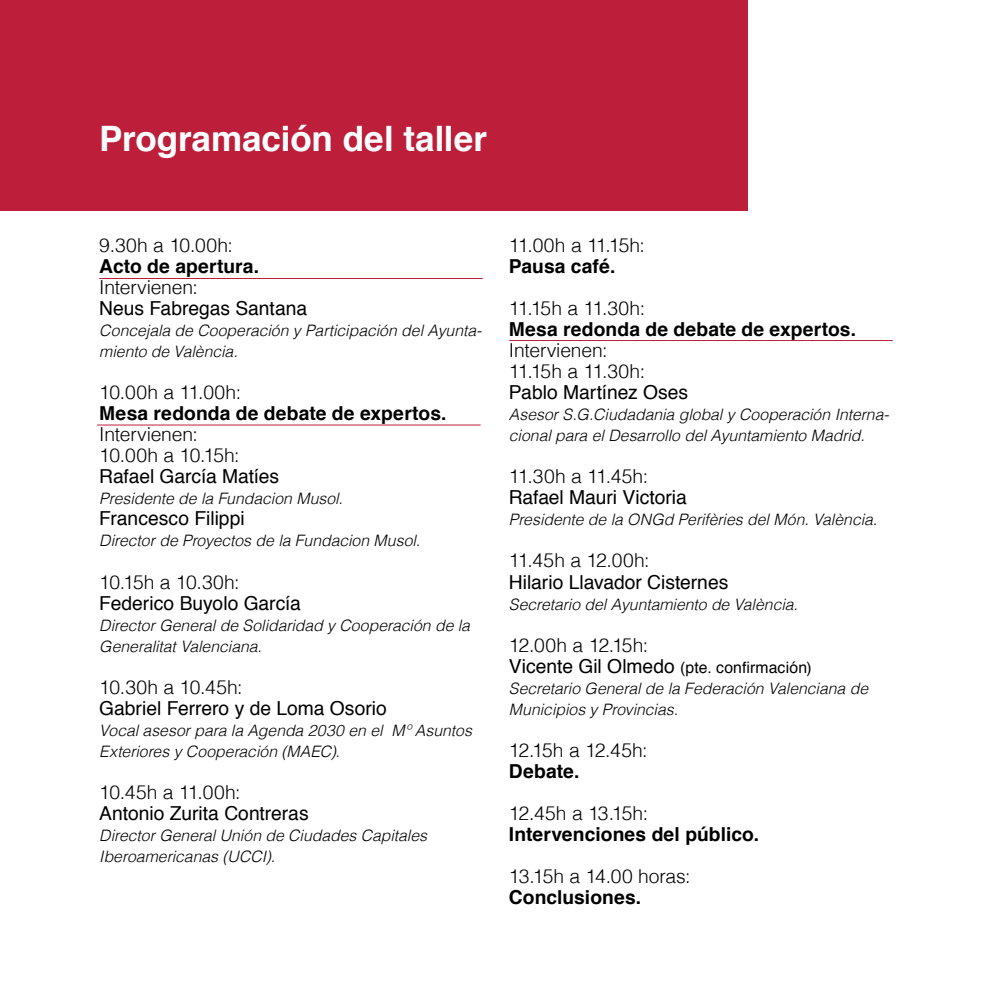
<style>
.page{position:relative;width:993px;height:993px;background:#fff}
.page>*{position:absolute;margin:0;border:0;box-sizing:border-box;transform-origin:0 0}
.t1{font:700 35px "Helvetica";color:#fff}
.t2{font:300 19.25px/21px "Helvetica";letter-spacing:-.005em;color:#000}
.t3{font:19.25px "Helvetica";color:#000}
.t4{font:700 19.25px "Helvetica";letter-spacing:.005em;color:#000}
.t5{font:300 19.25px "Helvetica";letter-spacing:.015em;color:#000}
.t6{font:italic 300 15.75px/21px "Helvetica";color:#000}
.s1{font-weight:400;font-style:normal;font-size:19.25px}
.s2{font-weight:400;font-style:normal}
</style>
<div class="page">
<div style="left:0;top:0;width:747px;height:210px;background:#bd1f3b"></div>
<hr style="left:99px;top:278px;width:383px;height:1px;background:#bd1f3b">
<hr style="left:97px;top:424px;width:383px;height:1px;background:#bd1f3b">
<hr style="left:509px;top:340px;width:383px;height:1px;background:#bd1f3b">
<h1 class="t1" style="left:99px;top:124px;width:389px">Programación del taller</h1>
<p class="t2" style="left:99px;top:236px;width:135px">9.30h a 10.00h:</p>
<p class="t4" style="left:99px;top:258px;width:161px">Acto de apertura.</p>
<p class="t2" style="left:99px;top:278px;width:100px">Intervienen:</p>
<p class="t3" style="left:99px;top:300px;width:209px">Neus Fabregas Santana</p>
<p class="t6" style="left:99px;top:321px;width:384px">Concejala de Cooperación y Participación del Ayunta&shy;miento de València.</p>
<p class="t5" style="left:99px;top:384px;width:143px">10.00h a 11.00h:</p>
<p class="t4" style="left:99px;top:405px;width:349px">Mesa redonda de debate de expertos.</p>
<p class="t2" style="left:99px;top:425px;width:142px">Intervienen:<br>10.00h a 10.15h:</p>
<p class="t3" style="left:99px;top:468px;width:181px">Rafael García Matíes</p>
<p class="t6" style="left:99px;top:489px;width:245px">Presidente de la Fundacion Musol.</p>
<p class="t3" style="left:99px;top:510px;width:147px">Francesco Filippi</p>
<p class="t6" style="left:99px;top:531px;width:322px">Director de Proyectos de la Fundacion Musol.</p>
<p class="t2" style="left:99px;top:572px;width:142px">10.15h a 10.30h:</p>
<p class="t3" style="left:99px;top:594px;width:203px">Federico Buyolo García</p>
<p class="t6" style="left:99px;top:615px;width:372px">Director General de Solidaridad y Cooperación de la<br>Generalitat Valenciana.</p>
<p class="t2" style="left:99px;top:677px;width:145px">10.30h a 10.45h:</p>
<p class="t3" style="left:99px;top:699px;width:289px">Gabriel Ferrero y de Loma Osorio</p>
<p class="t6" style="left:99px;top:720px;width:374px">Vocal asesor para la Agenda 2030 en el Mº Asuntos<br>Exteriores y Cooperación (MAEC).</p>
<p class="t2" style="left:99px;top:782px;width:143px">10.45h a 11.00h:</p>
<p class="t3" style="left:99px;top:804px;width:211px">Antonio Zurita Contreras</p>
<p class="t6" style="left:99px;top:825px;width:329px">Director General Unión de Ciudades Capitales<br>Iberoamericanas (UCCI).</p>
<p class="t2" style="left:508px;top:236px;width:137px">11.00h a 11.15h:</p>
<p class="t4" style="left:508px;top:258px;width:108px">Pausa café.</p>
<p class="t2" style="left:508px;top:299px;width:138px">11.15h a 11.30h:</p>
<p class="t4" style="left:508px;top:321px;width:349px">Mesa redonda de debate de expertos.</p>
<p class="t2" style="left:508px;top:341px;width:138px">Intervienen:<br>11.15h a 11.30h:</p>
<p class="t3" style="left:508px;top:384px;width:181px">Pablo Martínez Oses</p>
<p class="t6" style="left:508px;top:405px;width:381px">Asesor S.G.Ciudadania global y Cooperación Interna&shy;cional para el Desarrollo del Ayuntamiento Madrid.</p>
<p class="t2" style="left:508px;top:467px;width:141px">11.30h a 11.45h:</p>
<p class="t3" style="left:508px;top:489px;width:179px">Rafael Mauri Victoria</p>
<p class="t6" style="left:508px;top:510px;width:370px">Presidente de la ONGd Perifèries del Món. València.</p>
<p class="t2" style="left:508px;top:551px;width:142px">11.45h a 12.00h:</p>
<p class="t3" style="left:508px;top:573px;width:221px">Hilario Llavador Cisternes</p>
<p class="t6" style="left:508px;top:594px;width:290px">Secretario del Ayuntamiento de València.</p>
<p class="t2" style="left:508px;top:635px;width:141px">12.00h a 12.15h:</p>
<p class="t6" style="left:508px;top:657px;width:360px"><span class="s1">Vicente Gil Olmedo</span> <span class="s2">(pte. confirmación)<br></span>Secretario General de la Federación Valenciana de<br>Municipios y Provincias.</p>
<p class="t2" style="left:508px;top:740px;width:140px">12.15h a 12.45h:</p>
<p class="t4" style="left:508px;top:762px;width:72px">Debate.</p>
<p class="t2" style="left:508px;top:803px;width:140px">12.45h a 13.15h:</p>
<p class="t4" style="left:508px;top:825px;width:252px">Intervenciones del público.</p>
<p class="t2" style="left:508px;top:866px;width:183px">13.15h a 14.00 horas:</p>
<p class="t4" style="left:508px;top:888px;width:134px">Conclusiones.</p>
</div>
